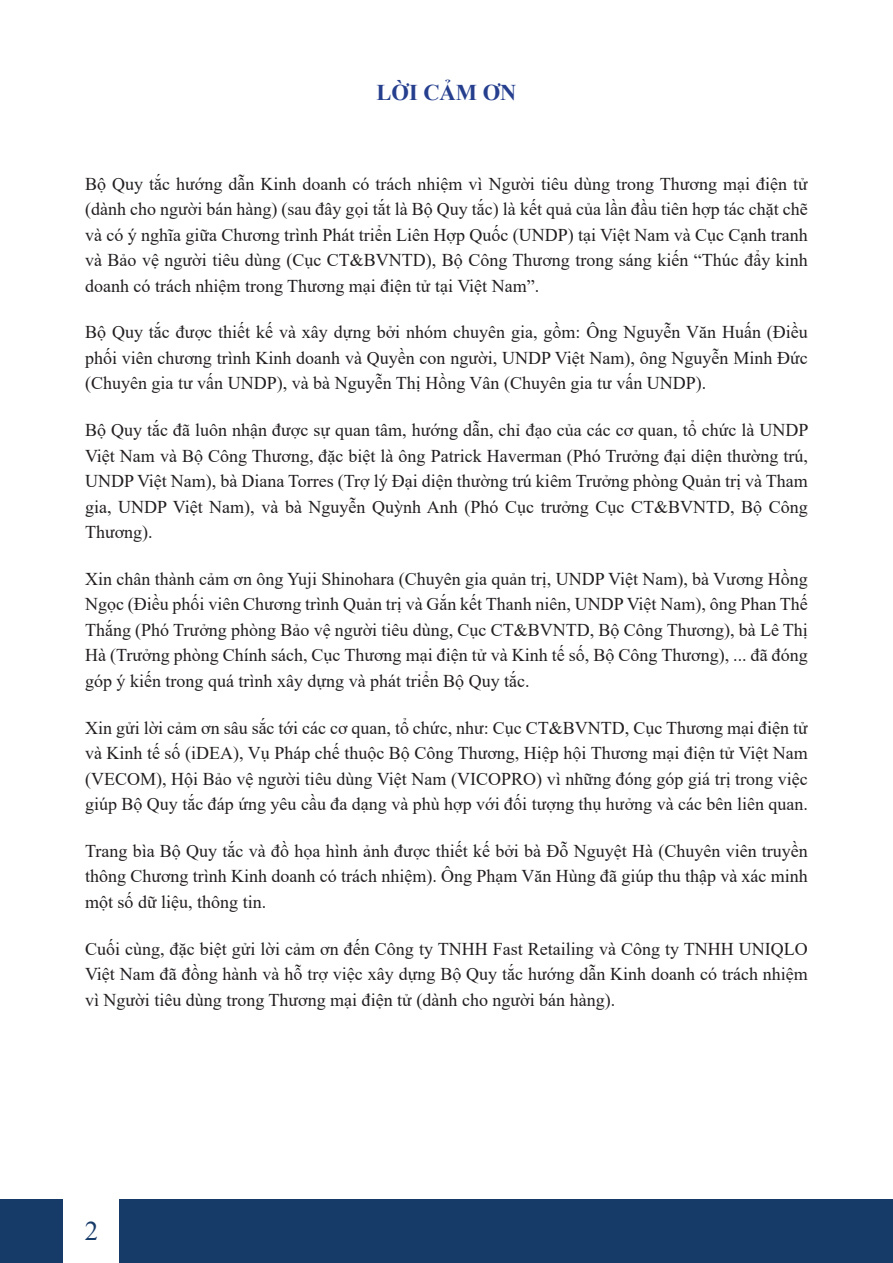
<style>
.page{position:relative;width:893px;height:1263px;background:#fff}
.page>*{position:absolute;margin:0;border:0;box-sizing:border-box;transform-origin:0 0}
.t1{font:27px "Times New Roman";color:#173b69}
.Heading_1{font:700 22.5px "Times New Roman";color:#253f8e}
.t2{font:18px/25.5px "Times New Roman";color:#231f20;text-align:justify}
</style>
<div class="page">
<div style="left:0;top:1199px;width:64px;height:64px;background:#173b69"></div>
<div style="left:119px;top:1199px;width:774px;height:64px;background:#173b69"></div>
<p class="Heading_1" style="left:376px;top:77px;width:141px">LỜI CẢM ƠN</p>
<p class="t2" style="left:85px;top:170px;width:724px">Bộ Quy tắc hướng dẫn Kinh doanh có trách nhiệm vì Người tiêu dùng trong Thương mại điện tử (dành cho người bán hàng) (sau đây gọi tắt là Bộ Quy tắc) là kết quả của lần đầu tiên hợp tác chặt chẽ và có ý nghĩa giữa Chương trình Phát triển Liên Hợp Quốc (UNDP) tại Việt Nam và Cục Cạnh tranh và Bảo vệ người tiêu dùng (Cục CT&amp;BVNTD), Bộ Công Thương trong sáng kiến “Thúc đẩy kinh doanh có trách nhiệm trong Thương mại điện tử tại Việt Nam”.</p>
<p class="t2" style="left:85px;top:319px;width:724px">Bộ Quy tắc được thiết kế và xây dựng bởi nhóm chuyên gia, gồm: Ông Nguyễn Văn Huấn (Điều phối viên chương trình Kinh doanh và Quyền con người, UNDP Việt Nam), ông Nguyễn Minh Đức (Chuyên gia tư vấn UNDP), và bà Nguyễn Thị Hồng Vân (Chuyên gia tư vấn UNDP).</p>
<p class="t2" style="left:85px;top:417px;width:725px">Bộ Quy tắc đã luôn nhận được sự quan tâm, hướng dẫn, chỉ đạo của các cơ quan, tổ chức là UNDP Việt Nam và Bộ Công Thương, đặc biệt là ông Patrick Haverman (Phó Trưởng đại diện thường trú, UNDP Việt Nam), bà Diana Torres (Trợ lý Đại diện thường trú kiêm Trưởng phòng Quản trị và Tham gia, UNDP Việt Nam), và bà Nguyễn Quỳnh Anh (Phó Cục trưởng Cục CT&amp;BVNTD, Bộ Công Thương).</p>
<p class="t2" style="left:85px;top:565px;width:724px">Xin chân thành cảm ơn ông Yuji Shinohara (Chuyên gia quản trị, UNDP Việt Nam), bà Vương Hồng Ngọc (Điều phối viên Chương trình Quản trị và Gắn kết Thanh niên, UNDP Việt Nam), ông Phan Thế Thắng (Phó Trưởng phòng Bảo vệ người tiêu dùng, Cục CT&amp;BVNTD, Bộ Công Thương), bà Lê Thị Hà (Trưởng phòng Chính sách, Cục Thương mại điện tử và Kinh tế số, Bộ Công Thương), ... đã đóng góp ý kiến trong quá trình xây dựng và phát triển Bộ Quy tắc.</p>
<p class="t2" style="left:85px;top:714px;width:724px">Xin gửi lời cảm ơn sâu sắc tới các cơ quan, tổ chức, như: Cục CT&amp;BVNTD, Cục Thương mại điện tử và Kinh tế số (iDEA), Vụ Pháp chế thuộc Bộ Công Thương, Hiệp hội Thương mại điện tử Việt Nam (VECOM), Hội Bảo vệ người tiêu dùng Việt Nam (VICOPRO) vì những đóng góp giá trị trong việc giúp Bộ Quy tắc đáp ứng yêu cầu đa dạng và phù hợp với đố i tượng thụ hưởng và các bên liên quan.</p>
<p class="t2" style="left:85px;top:838px;width:724px">Trang bìa Bộ Quy tắc và đồ họa hình ảnh được thiết kế bởi bà Đỗ Nguyệt Hà (Chuyên viên truyền thông Chương trình Kinh doanh có trách nhiệm). Ông Phạm Văn Hùng đã giúp thu thập và xác minh một số dữ liệu, thông tin.</p>
<p class="t2" style="left:85px;top:935px;width:724px">Cuối cùng, đặc biệt gửi lời cảm ơn đến Công ty TNHH Fast Retailing và Công ty TNHH UNIQLO Việt Nam đã đồng hành và hỗ trợ việc xây dựng Bộ Quy tắc hướng dẫn Kinh doanh có trách nhiệm vì Người tiêu dùng trong Thương mại điện tử (dành cho người bán hàng).</p>
<h1 class="t1" style="left:85px;top:1212px;width:15px">2</h1>
</div>
